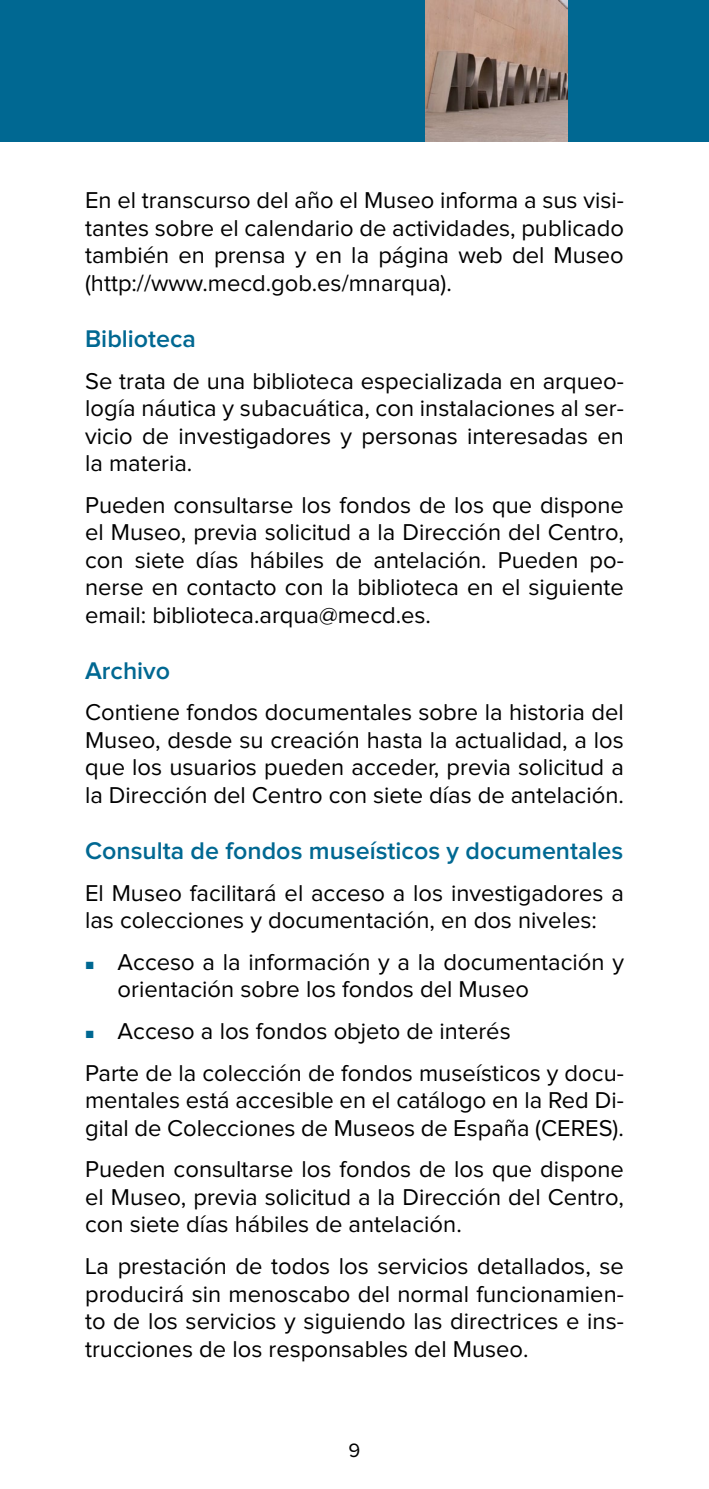
<style>
.page{position:relative;width:709px;height:1489px;background:#fff}
.page>*{position:absolute;margin:0;border:0;box-sizing:border-box;transform-origin:0 0}
.t1{font:600 25px "Proxima Nova";color:#006892}
.t2{font:23.75px/27.5px "Proxima Nova";color:#000;text-align:justify}
.t3{font:20px "Proxima Nova";color:#000}
.s1{color:#006892}
</style>
<div class="page">
<div style="left:0;top:0;width:709px;height:142px;background:#006892"></div>
<img style="left:425px;top:0;width:142px;height:142px">
<p class="t2" style="left:85px;top:188px;width:540px">En el transcurso del año el Museo informa a sus visi&shy;tantes sobre el calendario de actividades, publicado también en prensa y en la página web del Museo (http://www.mecd.gob.es/mnarqua).</p>
<p class="t1" style="left:85px;top:327px;width:112px">Biblioteca</p>
<p class="t2" style="left:85px;top:368px;width:540px">Se trata de una biblioteca especializada en arqueo&shy;logía náutica y subacuática, con instalaciones al ser&shy;vicio de investigadores y personas interesadas en la materia.</p>
<p class="t2" style="left:85px;top:492px;width:540px">Pueden consultarse los fondos de los que dispone el Museo, previa solicitud a la Dirección del Centro, con siete días hábiles de antelación. Pueden po&shy;nerse en contacto con la biblioteca en el siguiente email: biblioteca.arqua@mecd.es.</p>
<p class="t1" style="left:85px;top:659px;width:87px">Archivo</p>
<p class="t2" style="left:85px;top:699px;width:540px">Contiene fondos documentales sobre la historia del Museo, desde su creación hasta la actualidad, a los que los usuarios pueden acceder, previa solicitud a la Dirección del Centro con siete días de antelación.</p>
<p class="t1" style="left:85px;top:839px;width:540px">Consulta de fondos museísticos y documentales</p>
<p class="t2" style="left:85px;top:879px;width:540px">El Museo facilitará el acceso a los investigadores a las colecciones y documentación, en dos niveles:</p>
<p class="t2" style="left:118px;top:949px;width:508px;text-indent:-32px"><span class="s1">■</span> Acceso a la información y a la documentación y orientación sobre los fondos del Museo</p>
<p class="t2" style="left:85px;top:1011px;width:540px;line-height:41.8px"><span class="s1">■</span> Acceso a los fondos objeto de interés<br>Parte de la colección de fondos museísticos y docu-</p>
<p class="t2" style="left:85px;top:1087px;width:540px">mentales está accesible en el catálogo en la Red Di&shy;gital de Colecciones de Museos de España (CERES).</p>
<p class="t2" style="left:85px;top:1156px;width:540px">Pueden consultarse los fondos de los que dispone el Museo, previa solicitud a la Dirección del Centro, con siete días hábiles de antelación.</p>
<p class="t2" style="left:85px;top:1253px;width:540px">La prestación de todos los servicios detallados, se producirá sin menoscabo del normal funcionamien&shy;to de los servicios y siguiendo las directrices e ins&shy;trucciones de los responsables del Museo.</p>
<p class="t3" style="left:348px;top:1440px;width:13px">9</p>
</div>
